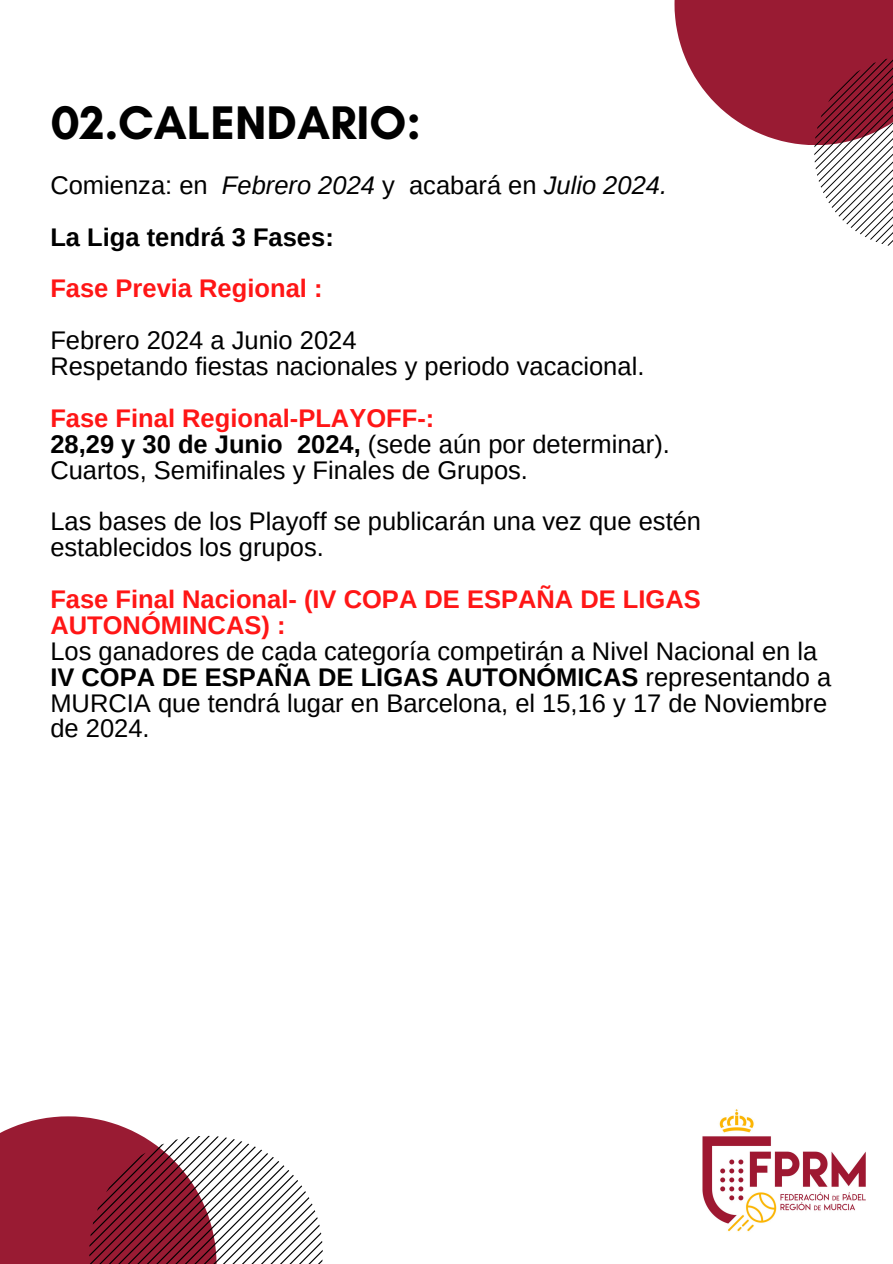
<style>
.page{position:relative;width:893px;height:1264px;background:#fff}
.page>*{position:absolute;margin:0;border:0;box-sizing:border-box;transform-origin:0 0}
.t1{font:700 48px "Glacial Indifference";color:#000}
.t2{font:25.5px/25.8px "Arimo";color:#000}
.t3{font:700 25.5px/25.8px "Arimo";color:#ff1616}
.t4{font:700 25.5px "Arimo";color:#000}
.s1{font-style:italic}
.s2{font-weight:700}
</style>
<div class="page">
<svg style="left:674px;top:0;width:218px;height:145px;fill:#991b33"></svg>
<svg style="left:814px;top:56px;width:78px;height:190px"></svg>
<div style="left:0;top:1116px;width:216px;height:147px;background:#991b33"></div>
<svg style="left:89px;top:1135px;width:233px;height:128px"></svg>
<img style="left:702px;top:1109px;width:164px;height:123px">
<p class="t1" style="left:50px;top:93px;width:372px">02.CALENDARIO:</p>
<h1 class="t2" style="left:50px;top:172px;width:618px">Comienza: en <span class="s1">Febrero 2024</span> y acabará en <span class="s1">Julio 2024.</span></h1>
<p class="t4" style="left:50px;top:222px;width:285px">La Liga tendrá 3 Fases:</p>
<h2 class="t3" style="left:50px;top:275px;width:273px">Fase Previa Regional :</h2>
<h2 class="t2" style="left:50px;top:327px;width:308px">Febrero 2024 a Junio 2024</h2>
<p class="t2" style="left:50px;top:353px;width:595px">Respetando fiestas nacionales y periodo vacacional.</p>
<p class="t3" style="left:50px;top:405px;width:385px">Fase Final Regional-PLAYOFF-:</p>
<p class="t2" style="left:50px;top:431px;width:621px"><span class="s2">28,29 y 30 de Junio 2024,</span> (sede aún por determinar).</p>
<p class="t2" style="left:50px;top:457px;width:479px">Cuartos, Semifinales y Finales de Grupos.</p>
<p class="t2" style="left:50px;top:508px;width:652px">Las bases de los Playoff se publicarán una vez que estén establecidos los grupos.</p>
<p class="t3" style="left:50px;top:586px;width:652px">Fase Final Nacional- (IV COPA DE ESPAÑA DE LIGAS<br>AUTONÓMINCAS) :</p>
<p class="t2" style="left:50px;top:638px;width:782px">Los ganadores de cada categoría competirán a Nivel Nacional en la <span class="s2">IV COPA DE ESPAÑA DE LIGAS AUTONÓMICAS</span> representando a MURCIA que tendrá lugar en Barcelona, el 15,16 y 17 de Noviembre de 2024.</p>
</div>
